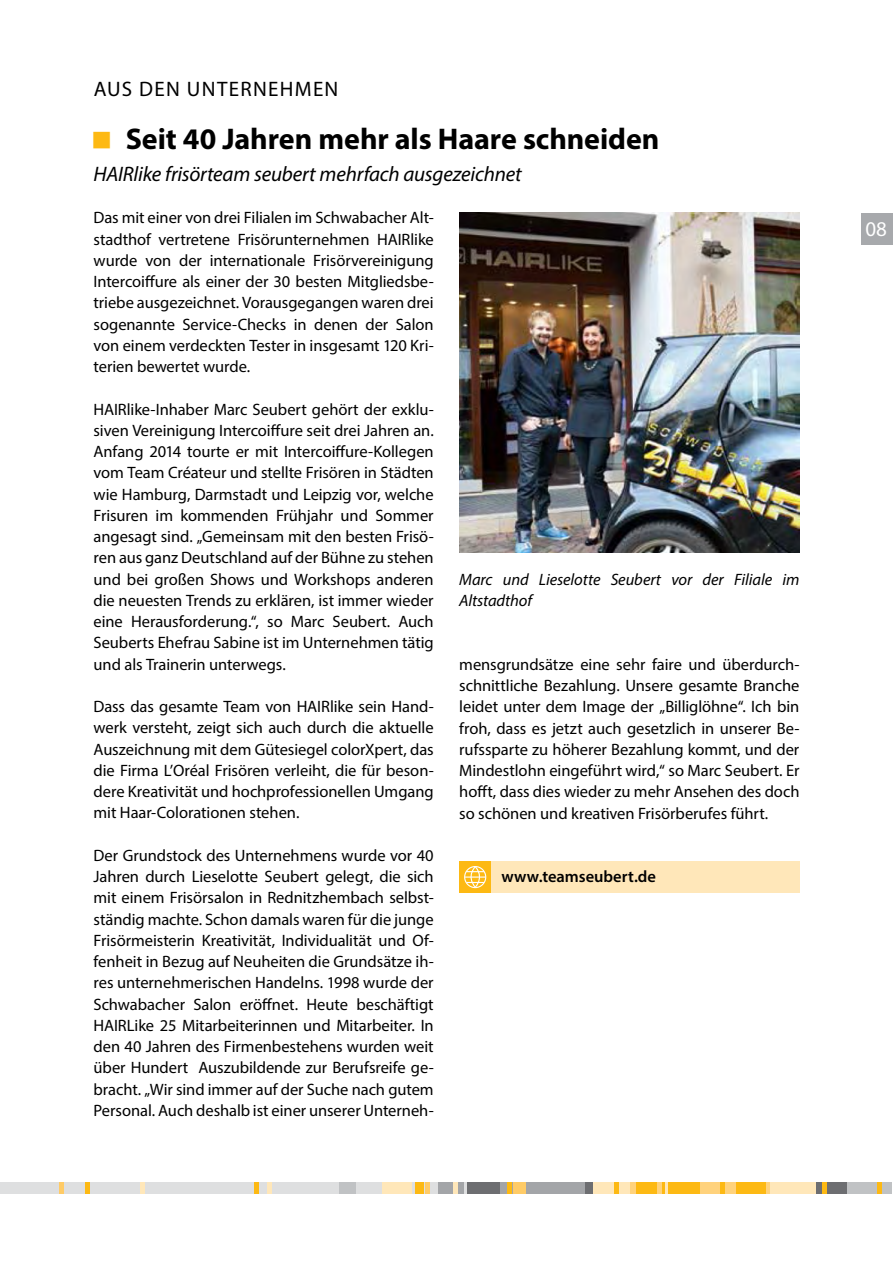
<style>
.page{position:relative;width:893px;height:1263px;background:#fff}
.page>*{position:absolute;margin:0;border:0;box-sizing:border-box;transform-origin:0 0}
.t1{font:700 30px "Myriad Pro";letter-spacing:-.005em;color:#000}
.t2{font:italic 21px "Myriad Pro";letter-spacing:-.01em;color:#000}
.t3{font:21px "Myriad Pro";color:#000}
.t4{font:21px "Myriad Pro";color:#fff}
.t5{font:16.5px/21.3px "Myriad Pro";letter-spacing:-.005em;color:#000;text-align:justify}
.t6{font:italic 16.5px/21.3px "Myriad Pro";letter-spacing:-.005em;color:#000}
.t7{font:600 16.5px "Myriad Pro";color:#000}
</style>
<div class="page">
<div style="left:0;top:1182px;width:890px;height:11px;background:#6d6e71"></div>
<div style="left:594px;top:1182px;width:222px;height:11px;background:#ffe7b9"></div>
<div style="left:630px;top:1182px;width:140px;height:11px;background:#ffd27c"></div>
<div style="left:0;top:1182px;width:466px;height:11px;background:#dedfe0"></div>
<div style="left:415px;top:1182px;width:8px;height:11px;background:#fdb913"></div>
<div style="left:254px;top:1182px;width:5px;height:11px;background:#fdb913"></div>
<hr style="left:85px;top:1182px;width:4px;height:11px;background:#fdb913">
<hr style="left:615px;top:1182px;width:4px;height:11px;background:#fdb913">
<hr style="left:721px;top:1182px;width:4px;height:11px;background:#fdb913">
<div style="left:339px;top:1182px;width:17px;height:11px;background:#c0c2c4"></div>
<div style="left:438px;top:1182px;width:26px;height:11px;background:#a3a5a8"></div>
<div style="left:848px;top:1182px;width:44px;height:11px;background:#c0c2c4"></div>
<hr style="left:426px;top:1182px;width:4px;height:11px;background:#ffcb66">
<hr style="left:60px;top:1182px;width:4px;height:11px;background:#ffcb66">
<div style="left:636px;top:1182px;width:63px;height:11px;background:#fdb913"></div>
<div style="left:736px;top:1182px;width:30px;height:11px;background:#fdb913"></div>
<hr style="left:657px;top:1182px;width:4px;height:11px;background:#ffd27c">
<svg style="left:666px;top:1182px;width:2px;height:11px"></svg>
<hr style="left:453px;top:1182px;width:4px;height:11px;background:#ffe7b9">
<hr style="left:267px;top:1182px;width:4px;height:11px;background:#ffe7b9">
<hr style="left:140px;top:1182px;width:4px;height:11px;background:#ffe7b9">
<div style="left:822px;top:1182px;width:5px;height:11px;background:#fdb913"></div>
<div style="left:877px;top:1182px;width:5px;height:11px;background:#fdb913"></div>
<div style="left:382px;top:1182px;width:29px;height:11px;background:#ffe7b9"></div>
<div style="left:500px;top:1182px;width:85px;height:11px;background:#a3a5a8"></div>
<div style="left:513px;top:1182px;width:13px;height:11px;background:#ffcb66"></div>
<hr style="left:508px;top:1182px;width:4px;height:11px;background:#fdb913">
<div style="left:861px;top:213px;width:32px;height:31px;background:#a7a9ac"></div>
<img style="left:459px;top:212px;width:340px;height:341px">
<div style="left:459px;top:861px;width:32px;height:32px;background:#fdb913"></div>
<div style="left:464px;top:866px;width:22px;height:22px;border:1px solid #fff;border-radius:50%"></div>
<hr style="left:465px;top:876px;width:21px;height:2px;background:#fff">
<svg style="left:465px;top:866px;width:20px;height:23px"></svg>
<div style="left:491px;top:861px;width:308px;height:32px;background:#ffe7b9"></div>
<p class="t3" style="left:94px;top:76px;width:59px">Aus den</p>
<p class="t3" style="left:187px;top:76px;width:30px">Unternehmen</p>
<h1 class="t1" style="left:126px;top:119px;width:535px">Seit 40 Jahren mehr als Haare schneiden</h1>
<p class="t2" style="left:94px;top:161px;width:430px">HAIRlike frisörteam seubert mehrfach ausgezeichnet</p>
<p class="t5" style="left:94px;top:207px;width:342px">Das mit einer von drei Filialen im Schwabacher Alt&shy;stadthof vertretene Frisörunternehmen HAIRlike wurde von der internationale Frisörvereinigung Intercoiffure als einer der 30 besten Mitgliedsbe&shy;triebe ausgezeichnet. Vorausgegangen waren drei sogenannte Service-Checks in denen der Salon von einem verdeckten Tester in insgesamt 120 Kri&shy;terien bewertet wurde.</p>
<p class="t5" style="left:94px;top:398px;width:342px">HAIRlike-Inhaber Marc Seubert gehört der exklu&shy;siven Vereinigung Intercoiffure seit drei Jahren an.<br>Anfang 2014 tourte er mit Intercoiffure-Kollegen vom Team Créateur und stellte Frisören in Städten wie Hamburg, Darmstadt und Leipzig vor, welche Frisuren im kommenden Frühjahr und Sommer angesagt sind. „Gemeinsam mit den besten Frisö&shy;ren aus ganz Deutschland auf der Bühne zu stehen und bei großen Shows und Workshops anderen die neuesten Trends zu erklären, ist immer wieder eine Herausforderung.“, so Marc Seubert. Auch Seuberts Ehefrau Sabine ist im Unternehmen tätig und als Trainerin unterwegs.</p>
<p class="t5" style="left:94px;top:696px;width:342px">Dass das gesamte Team von HAIRlike sein Hand&shy;werk versteht, zeigt sich auch durch die aktuelle Auszeichnung mit dem Gütesiegel colorXpert, das die Firma L’Oréal Frisören verleiht, die für beson&shy;dere Kreativität und hochprofessionellen Umgang mit Haar-Colorationen stehen.</p>
<p class="t5" style="left:94px;top:844px;width:342px">Der Grundstock des Unternehmens wurde vor 40<br>Jahren durch Lieselotte Seubert gelegt, die sich mit einem Frisörsalon in Rednitzhembach selbst&shy;ständig machte. Schon damals waren für die junge Frisörmeisterin Kreativität, Individualität und Of&shy;fenheit in Bezug auf Neuheiten die Grundsätze ih&shy;res unternehmerischen Handelns. 1998 wurde der Schwabacher Salon eröffnet. Heute beschäftigt HAIRLike 25 Mitarbeiterinnen und Mitarbeiter. In den 40 Jahren des Firmenbestehens wurden weit über Hundert Auszubildende zur Berufsreife ge&shy;bracht. „Wir sind immer auf der Suche nach gutem Personal. Auch deshalb ist einer unserer Unterneh-</p>
<p class="t6" style="left:459px;top:568px;width:342px">Marc und Lieselotte Seubert vor der Filiale im<br>Altstadthof</p>
<p class="t5" style="left:459px;top:653px;width:342px">mensgrundsätze eine sehr faire und überdurch&shy;schnittliche Bezahlung. Unsere gesamte Branche leidet unter dem Image der „Billiglöhne“. Ich bin froh, dass es jetzt auch gesetzlich in unserer Be&shy;rufssparte zu höherer Bezahlung kommt, und der Mindestlohn eingeführt wird,“ so Marc Seubert. Er hofft, dass dies wieder zu mehr Ansehen des doch so schönen und kreativen Frisörberufes führt.</p>
<p class="t7" style="left:501px;top:866px;width:156px">www.teamseubert.de</p>
<p class="t4" style="left:865px;top:215px;width:23px">08</p>
</div>
